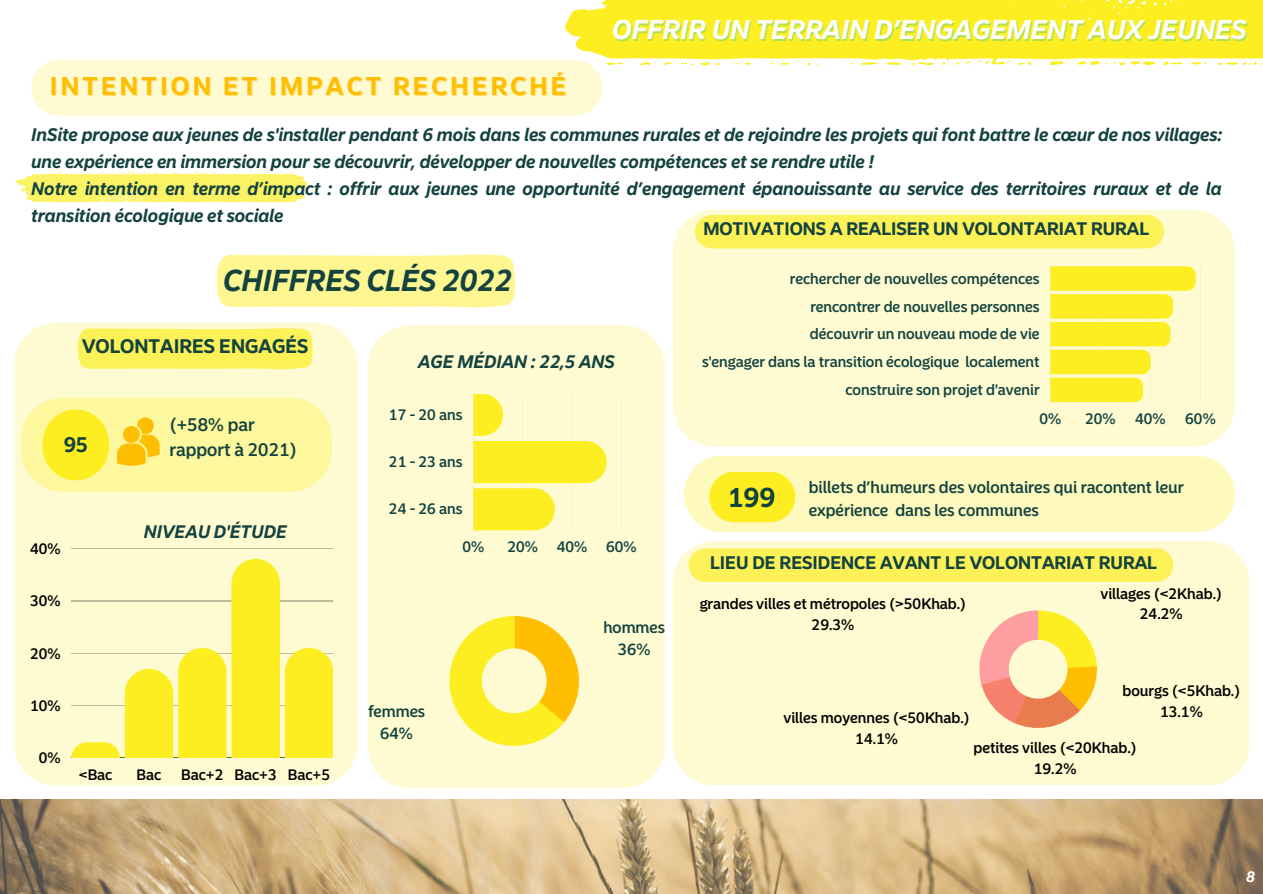
<style>
.page{position:relative;width:1263px;height:894px;background:#fff}
.page>*{position:absolute;margin:0;border:0;box-sizing:border-box;transform-origin:0 0}
.t1{font:italic 700 30px "Nordea Sans Large Web";color:#13423f}
.t2{font:italic 700 27px "Nordea Sans Large Web";color:#fff}
.t3{font:700 27px "Nordea Sans Large Web";color:#13423f}
.t4{font:700 25.5px "Nordea Sans Large Web";letter-spacing:.13em;color:#ffbe01}
.t5{font:700 21px "Nordea Sans Large Web";color:#13423f}
.t6{font:700 19.5px "Nordea Sans Large Web";color:#13423f}
.t7{font:italic 700 18px/27px "Nordea Sans Large Web";color:#13423f}
.t8{font:700 18px "Nordea Sans Large Web";color:#13423f}
.t9{font:500 18px "Nordea Sans Large Web";color:#13423f}
.t10{font:500 16.5px/22.5px "Nordea Sans Large Web";color:#13423f}
.t11{font:500 16.05px "Nordea Sans Large Web";color:#13423f}
.t12{font:500 15px "Nordea Sans Large Web";color:#13423f}
.t13{font:500 15px "Nordea Sans Large Web";color:#000}
.t14{font:italic 700 15px "Nordea Sans Large Web";color:#fff}
</style>
<div class="page">
<svg style="left:565px;top:0;width:698px;height:66px;background:#fcf03b"></svg>
<div style="left:14px;top:323px;width:343px;height:462px;background:#fefbd2"></div>
<svg style="left:78px;top:327px;width:235px;height:42px;background:#fcf15f"></svg>
<div style="left:368px;top:325px;width:297px;height:462px;background:#fefbd2"></div>
<svg style="left:449px;top:616px;width:130px;height:129px;background:#fde962"></svg>
<div style="left:673px;top:210px;width:562px;height:236px;background:#fefbd2"></div>
<div style="left:695px;top:215px;width:469px;height:33px;background:#fcf157"></div>
<svg style="left:14px;top:172px;width:293px;height:31px;background:#fcf47b"></svg>
<div style="left:673px;top:541px;width:576px;height:244px;background:#fefbd2"></div>
<svg style="left:217px;top:254px;width:298px;height:54px;background:#fdf697"></svg>
<svg style="left:473px;top:393px;width:148px;height:137px;background:#fcf47d"></svg>
<svg style="left:1050px;top:266px;width:150px;height:136px;background:#fcf157"></svg>
<div style="left:31px;top:60px;width:571px;height:55px;background:#fefbd2;border-radius:28px"></div>
<svg style="left:21px;top:397px;width:311px;height:94px;background:#fcf389"></svg>
<img style="left:0;top:799px;width:1263px;height:94px">
<hr style="left:71px;top:548px;width:262px;height:1px;background:#000">
<hr style="left:71px;top:757px;width:262px;height:1px;background:#000">
<svg style="left:71px;top:558px;width:262px;height:199px;background:#fcf47f"></svg>
<svg style="left:979px;top:610px;width:118px;height:117px;background:#fbcb88"></svg>
<div style="left:689px;top:548px;width:484px;height:33px;background:#fcf157"></div>
<div style="left:684px;top:456px;width:551px;height:76px;background:#fefabd"></div>
<div style="left:709px;top:471px;width:86px;height:51px;background:#fcee21;border-radius:25px"></div>
<p class="t2" style="left:612px;top:14px;width:636px">OFFRIR UN TERRAIN D’ENGAGEMENT AUX JEUNES</p>
<p class="t4" style="left:50px;top:70px;width:518px">INTENTION ET IMPACT RECHERCHÉ</p>
<p class="t7" style="left:31px;top:121px;width:1192px">InSite propose aux jeunes de s'installer pendant 6 mois dans les communes rurales et de rejoindre les projets qui font battre le cœur de nos villages: une expérience en immersion pour se découvrir, développer de nouvelles compétences et se rendre utile !</p>
<p class="t7" style="left:31px;top:175px;width:1192px">Notre intention en terme d’impact : offrir aux jeunes une opportunité d’engagement épanouissante au service des territoires ruraux et de la transition écologique et sociale</p>
<p class="t8" style="left:703px;top:218px;width:447px">MOTIVATIONS A REALISER UN VOLONTARIAT RURAL</p>
<p class="t1" style="left:223px;top:262px;width:291px">CHIFFRES CLÉS 2022</p>
<p class="t6" style="left:82px;top:334px;width:228px">VOLONTAIRES ENGAGÉS</p>
<p class="t9" style="left:170px;top:414px;width:87px">(+58% par</p>
<p class="t5" style="left:64px;top:431px;width:26px">95</p>
<p class="t9" style="left:170px;top:438px;width:129px">rapport à 2021)</p>
<p class="t13" style="left:30px;top:539px;width:32px">40%</p>
<p class="t13" style="left:30px;top:591px;width:32px">30%</p>
<p class="t13" style="left:30px;top:644px;width:32px">20%</p>
<p class="t13" style="left:30px;top:696px;width:32px">10%</p>
<p class="t13" style="left:39px;top:748px;width:23px">0%</p>
<p class="t7" style="left:144px;top:518px;width:144px">NIVEAU D'ÉTUDE</p>
<p class="t13" style="left:79px;top:765px;width:35px">&lt;Bac</p>
<p class="t13" style="left:137px;top:765px;width:26px">Bac</p>
<p class="t13" style="left:181px;top:765px;width:44px">Bac+2</p>
<p class="t13" style="left:235px;top:765px;width:44px">Bac+3</p>
<p class="t13" style="left:288px;top:765px;width:44px">Bac+5</p>
<p class="t7" style="left:418px;top:348px;width:198px">AGE MÉDIAN : 22,5 ANS</p>
<p class="t12" style="left:389px;top:405px;width:75px">17 - 20 ans</p>
<p class="t12" style="left:389px;top:453px;width:75px">21 - 23 ans</p>
<p class="t12" style="left:389px;top:500px;width:75px">24 - 26 ans</p>
<p class="t12" style="left:462px;top:537px;width:23px">0%</p>
<p class="t12" style="left:507px;top:537px;width:32px">20%</p>
<p class="t12" style="left:557px;top:537px;width:32px">40%</p>
<p class="t12" style="left:606px;top:537px;width:32px">60%</p>
<p class="t11" style="left:368px;top:701px;width:59px">femmes</p>
<p class="t11" style="left:380px;top:724px;width:34px">64%</p>
<p class="t11" style="left:603px;top:617px;width:63px">hommes</p>
<p class="t11" style="left:618px;top:640px;width:34px">36%</p>
<p class="t12" style="left:790px;top:269px;width:251px">rechercher de nouvelles compétences</p>
<p class="t12" style="left:810px;top:297px;width:231px">rencontrer de nouvelles personnes</p>
<p class="t12" style="left:810px;top:325px;width:231px">découvrir un nouveau mode de vie</p>
<p class="t12" style="left:702px;top:353px;width:339px">s'engager dans la transition écologique localement</p>
<p class="t12" style="left:845px;top:380px;width:196px">construire son projet d'avenir</p>
<p class="t12" style="left:1039px;top:409px;width:23px">0%</p>
<p class="t12" style="left:1085px;top:409px;width:32px">20%</p>
<p class="t12" style="left:1135px;top:409px;width:32px">40%</p>
<p class="t12" style="left:1185px;top:409px;width:32px">60%</p>
<p class="t3" style="left:728px;top:480px;width:49px">199</p>
<p class="t10" style="left:809px;top:476px;width:377px">billets d’humeurs des volontaires qui racontent leur expérience dans les communes</p>
<p class="t8" style="left:710px;top:551px;width:448px">LIEU DE RESIDENCE AVANT LE VOLONTARIAT RURAL</p>
<p class="t13" style="left:700px;top:594px;width:268px">grandes villes et métropoles (&gt;50Khab.)</p>
<p class="t13" style="left:812px;top:615px;width:44px">29.3%</p>
<p class="t13" style="left:1100px;top:584px;width:123px">villages (&lt;2Khab.)</p>
<p class="t13" style="left:1140px;top:605px;width:44px">24.2%</p>
<p class="t13" style="left:1122px;top:681px;width:119px">bourgs (&lt;5Khab.)</p>
<p class="t13" style="left:1160px;top:702px;width:44px">13.1%</p>
<p class="t13" style="left:783px;top:708px;width:188px">villes moyennes (&lt;50Khab.)</p>
<p class="t13" style="left:855px;top:729px;width:44px">14.1%</p>
<p class="t13" style="left:973px;top:738px;width:165px">petites villes (&lt;20Khab.)</p>
<p class="t13" style="left:1034px;top:759px;width:44px">19.2%</p>
<p class="t14" style="left:1246px;top:867px;width:10px">8</p>
</div>
